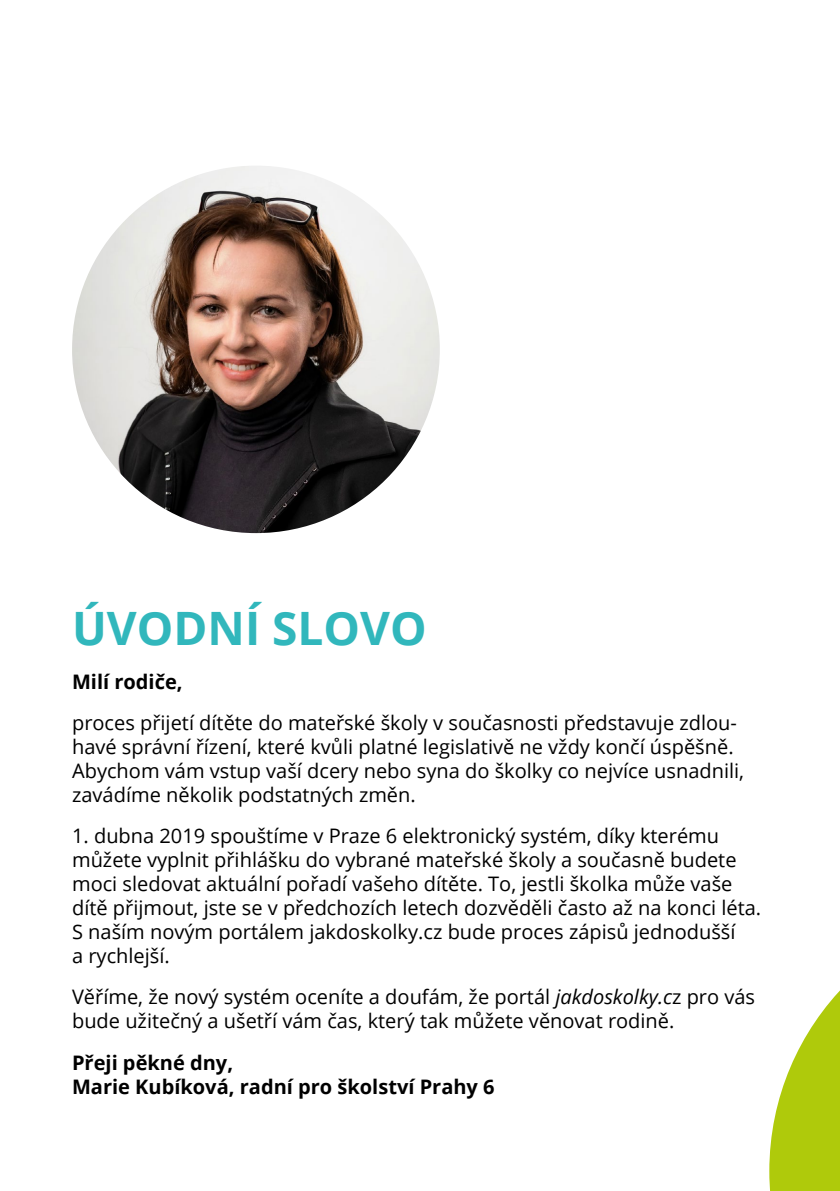
<style>
.page{position:relative;width:840px;height:1191px;background:#fff}
.page>*{position:absolute;margin:0;border:0;box-sizing:border-box;transform-origin:0 0}
.t1{font:700 46px "Open Sans";color:#31b7bc}
.t2{font:20px/24px "Open Sans";color:#000}
.t3{font:700 20px/24px "Open Sans";color:#000}
.s1{font-style:italic}
</style>
<div class="page">
<img style="left:72px;top:166px;width:367px;height:367px;border-radius:184px">
<svg style="left:769px;top:991px;width:70px;height:200px"></svg>
<h1 class="t1" style="left:72px;top:596px;width:356px">ÚVODNÍ SLOVO</h1>
<p class="t3" style="left:72px;top:669px;width:112px">Milí rodiče,</p>
<p class="t2" style="left:72px;top:710px;width:673px">proces přijetí dítěte do mateřské školy v současnosti představuje zdlou&shy;havé správní řízení, které kvůli platné legislativě ne vždy končí úspěšně.<br>Abychom vám vstup vaší dcery nebo syna do školky co nejvíce usnadnili, zavádíme několik podstatných změn.</p>
<p class="t2" style="left:72px;top:823px;width:690px">1. dubna 2019 spouštíme v Praze 6 elektronický systém, díky kterému můžete vyplnit přihlášku do vybrané mateřské školy a současně budete moci sledovat aktuální pořadí vašeho dítěte. To, jestli školka může vaše dítě přijmout, jste se v předchozích letech dozvěděli často až na konci léta.<br>S naším novým portálem jakdoskolky.cz bude proces zápisů jednodušší<br>a rychlejší.</p>
<p class="t2" style="left:72px;top:984px;width:684px">Věříme, že nový systém oceníte a doufám, že portál <span class="s1">jakdoskolky.c</span>z pro vás bude užitečný a ušetří vám čas, který tak můžete věnovat rodině.</p>
<p class="t3" style="left:72px;top:1049px;width:424px">Přeji pěkné dny,<br>Marie Kubíková, radní pro školství Prahy 6</p>
</div>
